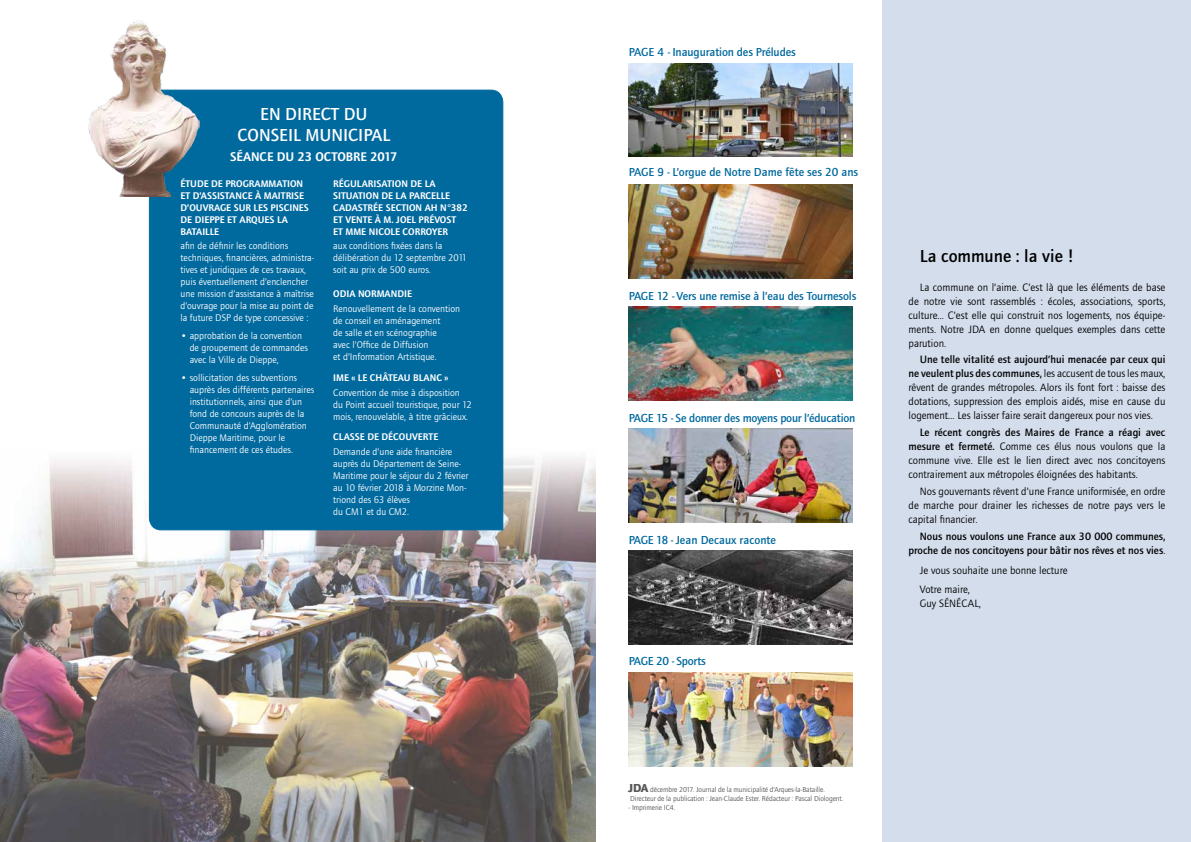
<style>
.page{position:relative;width:1191px;height:842px;background:#fff}
.page>*{position:absolute;margin:0;border:0;box-sizing:border-box;transform-origin:0 0}
.t1{font:500 18px/21.6px "Foundry Journal SC";color:#fff;text-align:center}
.t2{font:500 18px "Foundry Journal";color:#000}
.t3{font:600 13px "Foundry Journal";color:#fff}
.t4{font:500 12px "Foundry Journal";letter-spacing:-.01em;color:#00699e}
.t5{font:11px/14px "Foundry Journal";color:#000;text-align:justify}
.t6{font:500 11px/14px "Foundry Journal";color:#000;text-align:right}
.t7{font:10px/12px "Foundry Journal";color:#fff}
.t8{font:600 10px/12px "Foundry Journal";color:#fff}
.t9{font:7.5px/9px "Foundry Journal";letter-spacing:-.01em;color:#575756}
.s1{font-style:italic}
.s2{font-weight:700;font-size:12px}
.s3{font-weight:500}
.s4{font-weight:400}
</style>
<div class="page">
<img style="left:628px;top:63px;width:224px;height:94px">
<img style="left:628px;top:307px;width:224px;height:93px">
<img style="left:628px;top:429px;width:224px;height:93px">
<img style="left:628px;top:185px;width:224px;height:94px">
<img style="left:629px;top:551px;width:223px;height:93px">
<img style="left:628px;top:673px;width:224px;height:93px">
<div style="left:883px;top:0;width:308px;height:842px;background:#d3ddec"></div>
<img style="left:0;top:457px;width:595px;height:385px">
<div style="left:148px;top:89px;width:356px;height:442px;background:#00699e"></div>
<img style="left:88px;top:20px;width:111px;height:177px">
<h1 class="t1" style="left:237px;top:103px;width:154px">EN DIRECT DU<br>CONSEIL MUNICIPAL</h1>
<h2 class="t3" style="left:230px;top:149px;width:169px">SÉANCE DU 23 OCTOBRE 2017</h2>
<p class="t8" style="left:180px;top:177px;width:130px">ÉTUDE DE PROGRAMMATION<br>ET D’ASSISTANCE À MAITRISE<br>D’OUVRAGE SUR LES PISCINES<br>DE DIEPPE ET ARQUES LA<br>BATAILLE</p>
<p class="t7" style="left:180px;top:240px;width:135px">afin de définir les conditions techniques, financières, administra&shy;tives et juridiques de ces travaux, puis éventuellement d’enclencher une mission d’assistance à maîtrise d’ouvrage pour la mise au point de la future DSP de type concessive :</p>
<p class="t7" style="left:190px;top:330px;width:120px;text-indent:-9px">• approbation de la convention de groupement de commandes avec la Ville de Dieppe,</p>
<p class="t7" style="left:190px;top:372px;width:126px;text-indent:-9px">• sollicitation des subventions auprès des différents partenaires institutionnels, ainsi que d’un fond de concours auprès de la<br>Communauté d’Agglomération<br>Dieppe Maritime, pour le financement de ces études.</p>
<p class="t8" style="left:333px;top:177px;width:136px">RÉGULARISATION DE LA<br>SITUATION DE LA PARCELLE<br>CADASTRÉE SECTION AH N°382<br>ET VENTE À M. JOEL PRÉVOST<br>ET MME NICOLE CORROYER</p>
<p class="t7" style="left:333px;top:240px;width:135px">aux conditions fixées dans la délibération du 12 septembre 2011 soit au prix de 500 euros.</p>
<p class="t8" style="left:333px;top:288px;width:80px">ODIA NORMANDIE</p>
<p class="t7" style="left:333px;top:303px;width:129px">Renouvellement de la convention de conseil en aménagement<br>de salle et en scénographie<br>avec l’Office de Diffusion<br>et d’Information Artistique.</p>
<p class="t8" style="left:333px;top:371px;width:117px">IME « LE CHÂTEAU BLANC »</p>
<p class="t7" style="left:333px;top:386px;width:140px">Convention de mise à disposition du Point accueil touristique, pour 12 mois, renouvelable, à titre grâcieux.</p>
<p class="t8" style="left:333px;top:431px;width:107px">CLASSE DE DÉCOUVERTE</p>
<p class="t7" style="left:333px;top:446px;width:137px">Demande d’une aide financière auprès du Département de Seine-<br>Maritime pour le séjour du 2 février au 10 février 2018 à Morzine Mon&shy;triond des 63 élèves<br>du CM1 et du CM2.</p>
<p class="t4" style="left:628px;top:45px;width:169px">PAGE 4 <span class="s1">-</span>Inauguration des Préludes</p>
<p class="t4" style="left:628px;top:166px;width:231px">PAGE 9 - L’orgue de Notre Dame fête ses 20 ans</p>
<p class="t4" style="left:628px;top:289px;width:229px">PAGE 12 <span class="s1">-</span>Vers une remise à l’eau des Tournesols</p>
<p class="t4" style="left:628px;top:411px;width:228px">PAGE 15 - Se donner des moyens pour l’éducation</p>
<p class="t4" style="left:628px;top:533px;width:149px">PAGE 18 - Jean Decaux raconte</p>
<p class="t4" style="left:628px;top:654px;width:79px">PAGE 20 - Sports</p>
<p class="t9" style="left:628px;top:785px;width:216px"><span class="s2">JDA</span> décembre 2017. Journal de la municipalité d’Arques-la-Bataille.<br>Directeur de la publication : Jean-Claude Ester. Rédacteur : Pascal Diologent.</p>
<p class="t9" style="left:628px;top:803px;width:48px">- Imprimerie IC4.</p>
<h1 class="t2" style="left:920px;top:246px;width:156px">La commune : la vie !</h1>
<p class="t5" style="left:908px;top:280px;width:258px;text-indent:11px">La commune on l’aime. C’est là que les éléments de base de notre vie sont rassemblés : écoles, associations, sports, culture… C’est elle qui construit nos logements, nos équipe&shy;ments. Notre JDA en donne quelques exemples dans cette parution.</p>
<p class="t5" style="left:908px;top:353px;width:258px;text-indent:11px"><span class="s3">Une telle vitalité est aujourd’hui menacée par ceux qui ne veulent plus des communes,</span> les accusent de tous les maux, rêvent de grandes métropoles. Alors ils font fort : baisse des dotations, suppression des emplois aidés, mise en cause du logement… Les laisser faire serait dangereux pour nos vies.</p>
<p class="t5" style="left:908px;top:426px;width:258px;text-indent:11px"><span class="s3">Le récent congrès des Maires de France a réagi avec mesure et fermeté.</span> Comme ces élus nous voulons que la commune vive. Elle est le lien direct avec nos concitoyens contrairement aux métropoles éloignées des habitants.</p>
<p class="t5" style="left:908px;top:485px;width:258px;text-indent:11px">Nos gouvernants rêvent d’une France uniformisée, en ordre de marche pour drainer les richesses de notre pays vers le capital financier.</p>
<p class="t6" style="left:908px;top:529px;width:258px">Nous nous voulons une France aux 30 000 communes, proche de nos concitoyens pour bâtir nos rêves et nos vies<span class="s4">.</span></p>
<p class="t5" style="left:920px;top:560px;width:149px;line-height:19.7px">Je vous souhaite une bonne lecture<br>Votre maire,</p>
<p class="t5" style="left:920px;top:597px;width:63px">Guy SÉNÉCAL,</p>
</div>
